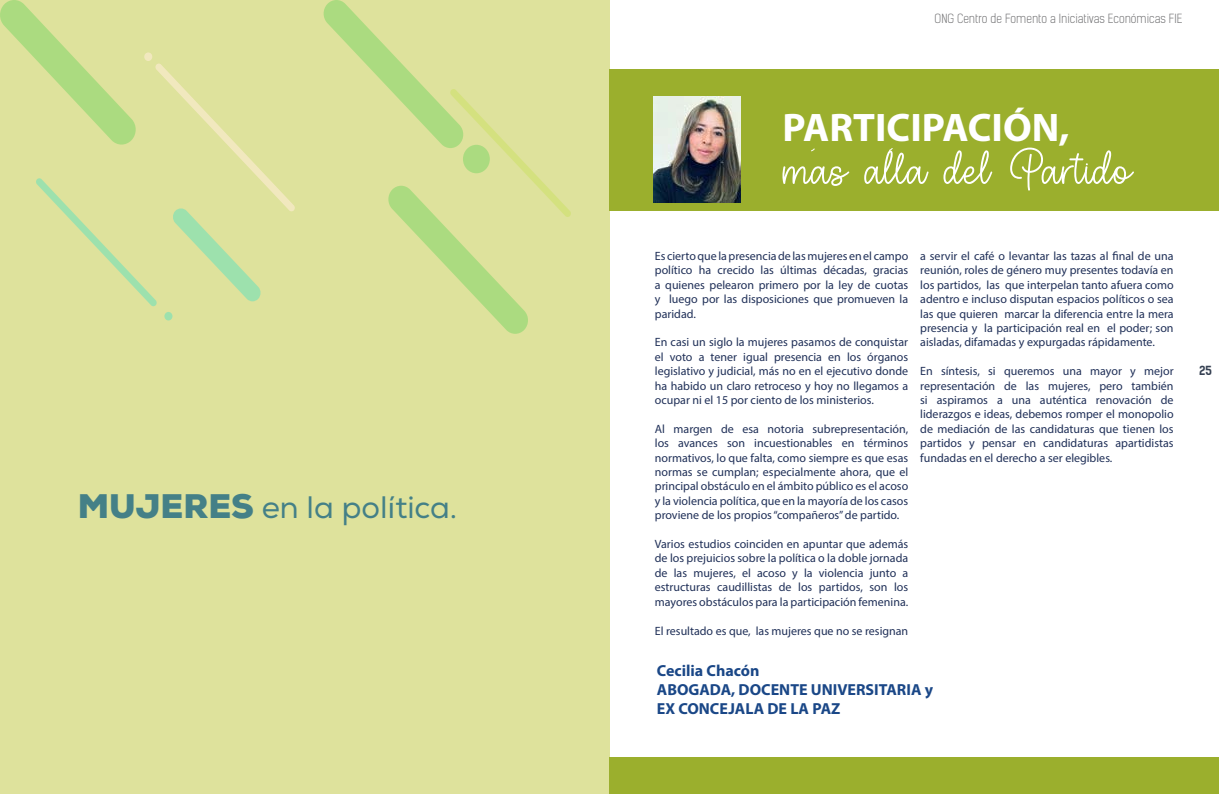
<style>
.page{position:relative;width:1219px;height:794px;background:#fff}
.page>*{position:absolute;margin:0;border:0;box-sizing:border-box;transform-origin:0 0}
.t1{font:60px "Hello Bunny";color:#fff}
.t2{font:700 40px "Myriad Pro";color:#fff}
.t3{font:31px "Nexa";color:#448087}
.t4{font:700 16px/19.2px "Myriad Pro";color:#1a4787}
.t5{font:12px/14.4px "Myriad Pro";color:#203058;text-align:justify}
.t6{font:300 12px "Kelson Sans";color:#6b6b6d}
.t7{font:12px "Kelson Sans Bold BG";color:#364153}
.s1{font-weight:900;font-size:34px}
</style>
<div class="page">
<div style="left:0;top:0;width:609px;height:794px;background:#dee29c"></div>
<svg style="left:323px;top:0;width:248px;height:334px"></svg>
<svg style="left:0;top:0;width:295px;height:306px"></svg>
<div style="left:164px;top:312px;width:8px;height:8px;background:#9de1ad;border-radius:50%"></div>
<div style="left:144px;top:52px;width:8px;height:9px;background:#f1e8be;border-radius:50%"></div>
<div style="left:463px;top:145px;width:27px;height:28px;background:#abdb80;border-radius:50%"></div>
<div style="left:609px;top:69px;width:610px;height:142px;background:#9baf2d"></div>
<div style="left:609px;top:758px;width:610px;height:36px;background:#9baf2d"></div>
<img style="left:653px;top:96px;width:88px;height:107px">
<h3 class="t3" style="left:78px;top:488px;width:381px"><span class="s1">MUJERES</span> en la política.</h3>
<p class="t6" style="left:934px;top:11px;width:249px">ONG Centro de Fomento a Iniciativas Económicas FIE</p>
<h2 class="t2" style="left:782px;top:105px;width:289px">PARTICIPACIÓN,</h2>
<h1 class="t1" style="left:782px;top:147px;width:351px">mäs allá del Partido</h1>
<p class="t5" style="left:655px;top:248px;width:255px">Es cierto que la presencia de las mujeres en el campo político ha crecido las últimas décadas, gracias a quienes pelearon primero por la ley de cuotas y luego por las disposiciones que promueven la paridad.</p>
<p class="t5" style="left:655px;top:335px;width:255px">En casi un siglo la mujeres pasamos de conquistar el voto a tener igual presencia en los órganos legislativo y judicial, más no en el ejecutivo donde ha habido un claro retroceso y hoy no llegamos a ocupar ni el 15 por ciento de los ministerios.</p>
<p class="t5" style="left:655px;top:421px;width:255px">Al margen de esa notoria subrepresentación, los avances son incuestionables en términos normativos, lo que falta, como siempre es que esas normas se cumplan; especialmente ahora, que el principal obstáculo en el ámbito público es el acoso y la violencia política, que en la mayoría de los casos proviene de los propios “compañeros” de partido.</p>
<p class="t5" style="left:655px;top:536px;width:255px">Varios estudios coinciden en apuntar que además de los prejuicios sobre la política o la doble jornada de las mujeres, el acoso y la violencia junto a estructuras caudillistas de los partidos, son los mayores obstáculos para la participación femenina.</p>
<p class="t5" style="left:655px;top:623px;width:255px">El resultado es que, las mujeres que no se resignan</p>
<p class="t5" style="left:920px;top:248px;width:255px">a servir el café o levantar las tazas al final de una reunión, roles de género muy presentes todavía en los partidos, las que interpelan tanto afuera como adentro e incluso disputan espacios políticos o sea las que quieren marcar la diferencia entre la mera presencia y la participación real en el poder; son aisladas, difamadas y expurgadas rápidamente.</p>
<p class="t5" style="left:920px;top:364px;width:255px">En síntesis, si queremos una mayor y mejor representación de las mujeres, pero también si aspiramos a una auténtica renovación de liderazgos e ideas, debemos romper el monopolio de mediación de las candidaturas que tienen los partidos y pensar en candidaturas apartidistas fundadas en el derecho a ser elegibles.</p>
<h3 class="t4" style="left:657px;top:661px;width:278px">Cecilia Chacón<br>ABOGADA, DOCENTE UNIVERSITARIA y<br>EX CONCEJALA DE LA PAZ</h3>
<p class="t7" style="left:1199px;top:363px;width:14px">25</p>
</div>
